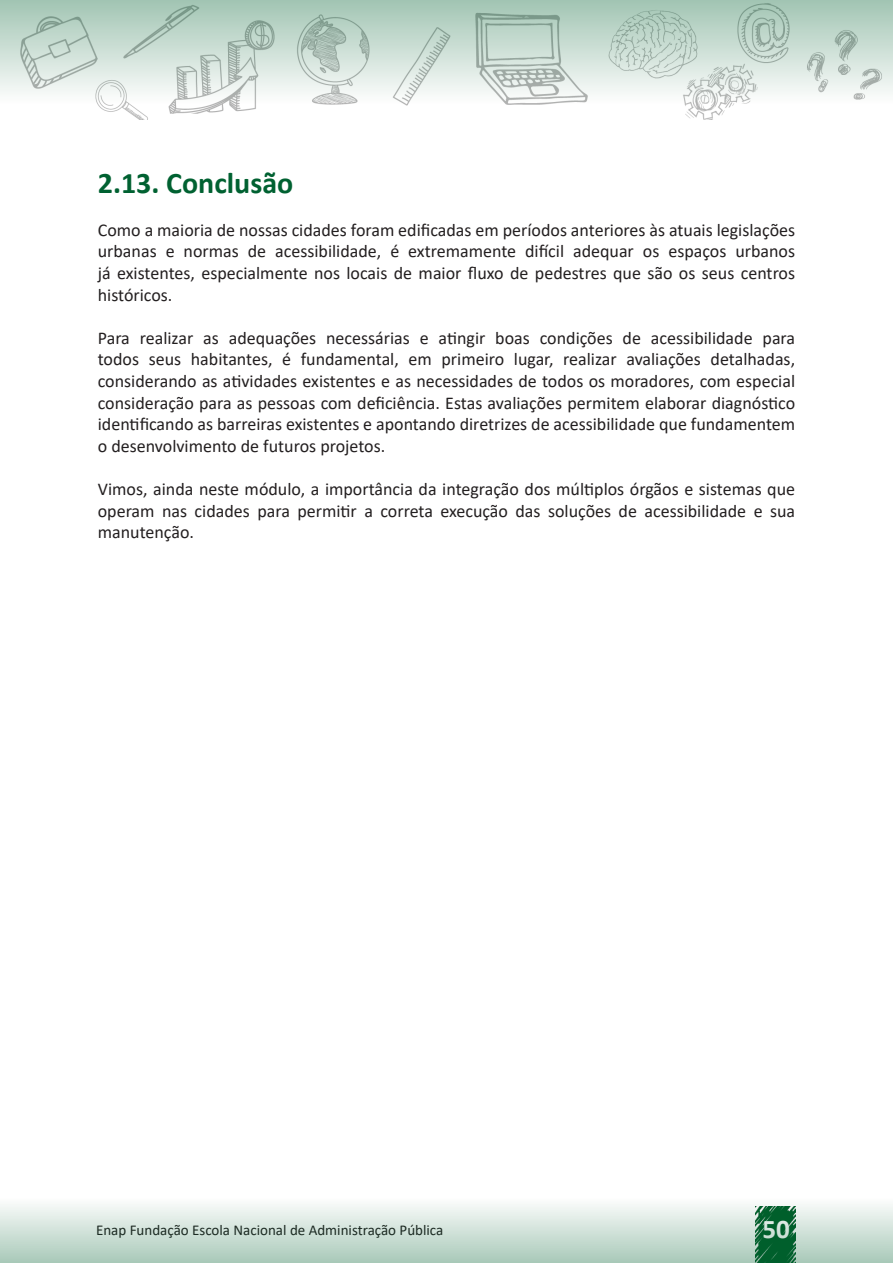
<style>
.page{position:relative;width:893px;height:1263px;background:#fff}
.page>*{position:absolute;margin:0;border:0;box-sizing:border-box;transform-origin:0 0}
.Titulo{font:700 30px "Calibri";color:#006131}
.t1{font:700 27px "Calibri";color:#fff}
.texto{font:18px/21.6px "Calibri";color:#231f20;text-align:justify}
.t2{font:15px "Calibri";color:#231f20}
</style>
<div class="page">
<svg style="left:0;top:0;width:893px;height:120px"></svg>
<svg style="left:0;top:1205px;width:893px;height:58px;background:#c5dad0"></svg>
<p class="Titulo" style="left:98px;top:161px;width:197px">2.13. Conclusão</p>
<p class="texto" style="left:98px;top:219px;width:699px">Como a maioria de nossas cidades foram edificadas em períodos anteriores às atuais legislações urbanas e normas de acessibilidade, é extremamente difícil adequar os espaços urbanos já existentes, especialmente nos locais de maior fluxo de pedestres que são os seus centros históricos.</p>
<p class="texto" style="left:98px;top:327px;width:699px">Para realizar as adequações necessárias e atingir boas condições de acessibilidade para todos seus habitantes, é fundamental, em primeiro lugar, realizar avaliações detalhadas, considerando as atividades existentes e as necessidades de todos os moradores, com especial consideração para as pessoas com deficiência. Estas avaliações permitem elaborar diagnóstico identificando as barreiras existentes e apontando diretrizes de acessibilidade que fundamentem o desenvolvimento de futuros projetos.</p>
<p class="texto" style="left:98px;top:478px;width:699px">Vimos, ainda neste módulo, a importância da integração dos múltiplos órgãos e sistemas que operam nas cidades para permitir a correta execução das soluções de acessibilidade e sua manutenção.</p>
<p class="t2" style="left:96px;top:1220px;width:349px">Enap Fundação Escola Nacional de Administração Pública</p>
<h2 class="t1" style="left:763px;top:1210px;width:29px">50</h2>
</div>
